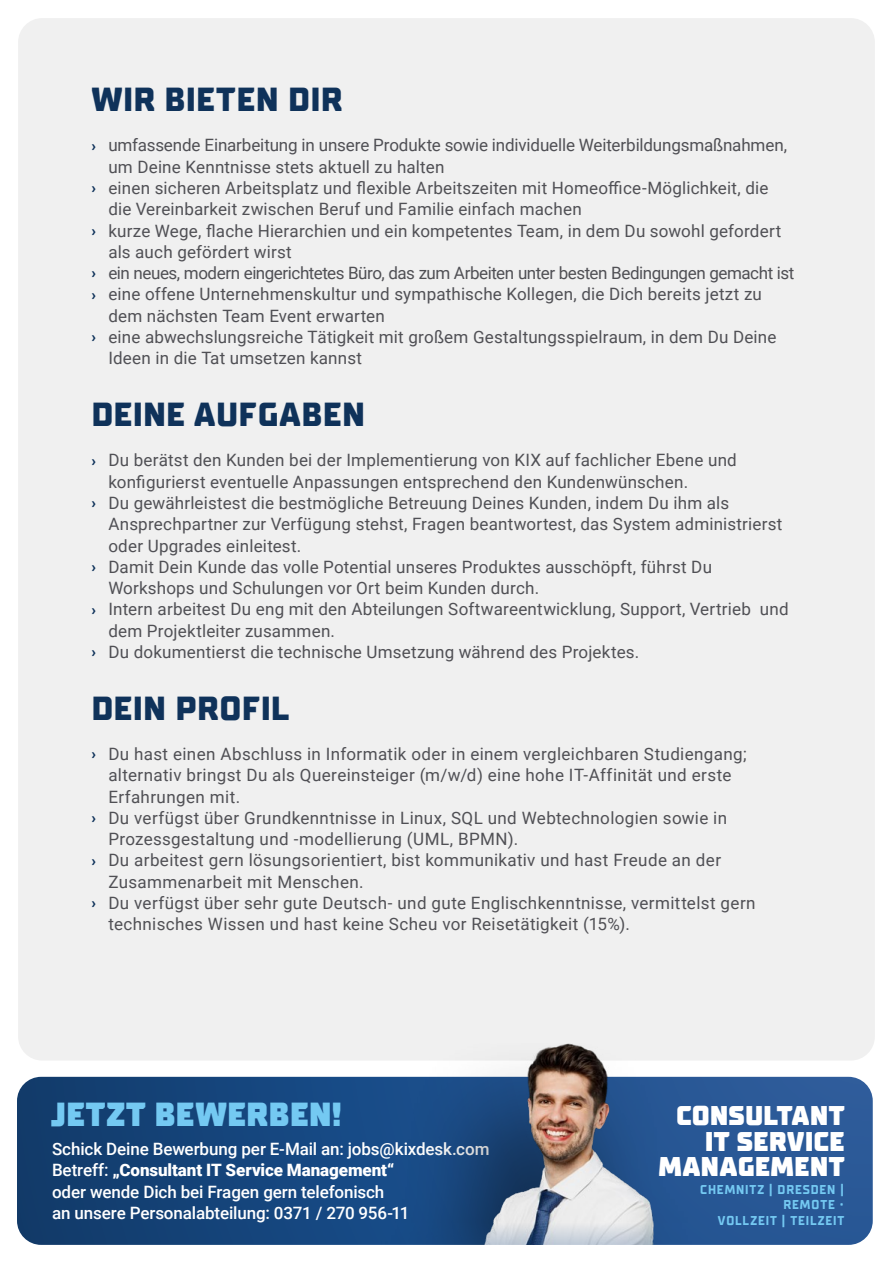
<style>
.page{position:relative;width:893px;height:1263px;background:#fff}
.page>*{position:absolute;margin:0;border:0;box-sizing:border-box;transform-origin:0 0}
.t1{font:800 33.15px "TT Supermolot Neue";letter-spacing:.01em;color:#0f325a}
.t2{font:900 33.15px "TT Supermolot Neue";color:#74c9f2}
.t3{font:900 27px/25.5px "TT Supermolot Neue";letter-spacing:.005em;color:#fff;text-align:right}
.t4{font:16.95px "Roboto";letter-spacing:.015em;color:#505055}
.t5{font:500 16.95px/21.3px "Roboto";letter-spacing:-.01em;color:#fff}
.t6{font:16.95px "Roboto";letter-spacing:-.025em;color:#505055}
.t7{font:16.95px "Roboto";letter-spacing:-.01em;color:#505055}
.t8{font:700 12.75px/15.3px "TT Supermolot Neue";letter-spacing:.07em;color:#74c9f2;text-align:right;scale:.96 1}
.s1{font-weight:900;font-size:15px;color:#0f325a}
.s2{font-weight:900}
</style>
<div class="page">
<div style="left:18px;top:18px;width:857px;height:1042px;background:#f0f0f0;border-radius:24px"></div>
<svg style="left:17px;top:1077px;width:856px;height:168px;background:#194578"></svg>
<img style="left:232px;top:1043px;width:606px;height:202px">
<h1 class="t1" style="left:91px;top:79px;width:253px">WIR BIETEN DIR</h1>
<p class="t7" style="left:91px;top:133px;width:697px"><span class="s1">›</span> umfassende Einarbeitung in unsere Produkte sowie individuelle Weiterbildungsmaßnahmen,</p>
<p class="t4" style="left:108px;top:155px;width:338px">um Deine Kenntnisse stets aktuell zu halten</p>
<p class="t4" style="left:91px;top:176px;width:679px"><span class="s1">›</span> einen sicheren Arbeitsplatz und flexible Arbeitszeiten mit Homeoffice-Möglichkeit, die</p>
<p class="t4" style="left:108px;top:197px;width:475px">die Vereinbarkeit zwischen Beruf und Familie einfach machen</p>
<p class="t4" style="left:91px;top:219px;width:691px"><span class="s1">›</span> kurze Wege, flache Hierarchien und ein kompetentes Team, in dem Du sowohl gefordert</p>
<p class="t4" style="left:108px;top:240px;width:185px">als auch gefördert wirst</p>
<p class="t6" style="left:91px;top:261px;width:705px"><span class="s1">›</span> ein neues, modern eingerichtetes Büro, das zum Arbeiten unter besten Bedingungen gemacht ist</p>
<p class="t4" style="left:91px;top:282px;width:672px"><span class="s1">›</span> eine offene Unternehmenskultur und sympathische Kollegen, die Dich bereits jetzt zu</p>
<p class="t4" style="left:108px;top:304px;width:278px">dem nächsten Team Event erwarten</p>
<p class="t4" style="left:91px;top:325px;width:687px"><span class="s1">›</span> eine abwechslungsreiche Tätigkeit mit großem Gestaltungsspielraum, in dem Du Deine</p>
<p class="t4" style="left:108px;top:346px;width:255px">Ideen in die Tat umsetzen kannst</p>
<h1 class="t1" style="left:91px;top:394px;width:275px">DEINE AUFGABEN</h1>
<p class="t4" style="left:91px;top:448px;width:647px"><span class="s1">›</span> Du berätst den Kunden bei der Implementierung von KIX auf fachlicher Ebene und</p>
<p class="t4" style="left:108px;top:470px;width:581px">konfigurierst eventuelle Anpassungen entsprechend den Kundenwünschen.</p>
<p class="t4" style="left:91px;top:491px;width:639px"><span class="s1">›</span> Du gewährleistest die bestmögliche Betreuung Deines Kunden, indem Du ihm als</p>
<p class="t4" style="left:108px;top:512px;width:676px">Ansprechpartner zur Verfügung stehst, Fragen beantwortest, das System administrierst</p>
<p class="t4" style="left:108px;top:534px;width:195px">oder Upgrades einleitest.</p>
<p class="t4" style="left:91px;top:555px;width:622px"><span class="s1">›</span> Damit Dein Kunde das volle Potential unseres Produktes ausschöpft, führst Du</p>
<p class="t4" style="left:108px;top:576px;width:432px">Workshops und Schulungen vor Ort beim Kunden durch.</p>
<p class="t4" style="left:91px;top:597px;width:699px"><span class="s1">›</span> Intern arbeitest Du eng mit den Abteilungen Softwareentwicklung, Support, Vertrieb und</p>
<p class="t4" style="left:108px;top:619px;width:228px">dem Projektleiter zusammen.</p>
<p class="t4" style="left:91px;top:640px;width:549px"><span class="s1">›</span> Du dokumentierst die technische Umsetzung während des Projektes.</p>
<h1 class="t1" style="left:91px;top:688px;width:200px">DEIN PROFIL</h1>
<p class="t4" style="left:91px;top:742px;width:657px"><span class="s1">›</span> Du hast einen Abschluss in Informatik oder in einem vergleichbaren Studiengang;</p>
<p class="t4" style="left:108px;top:763px;width:625px">alternativ bringst Du als Quereinsteiger (m/w/d) eine hohe IT-Affinität und erste</p>
<p class="t4" style="left:108px;top:785px;width:133px">Erfahrungen mit.</p>
<p class="t4" style="left:91px;top:806px;width:637px"><span class="s1">›</span> Du verfügst über Grundkenntnisse in Linux, SQL und Webtechnologien sowie in</p>
<p class="t4" style="left:108px;top:827px;width:411px">Prozessgestaltung und -modellierung (UML, BPMN).</p>
<p class="t4" style="left:91px;top:848px;width:631px"><span class="s1">›</span> Du arbeitest gern lösungsorientiert, bist kommunikativ und hast Freude an der</p>
<p class="t4" style="left:108px;top:870px;width:257px">Zusammenarbeit mit Menschen.</p>
<p class="t4" style="left:91px;top:891px;width:666px"><span class="s1">›</span> Du verfügst über sehr gute Deutsch- und gute Englischkenntnisse, vermittelst gern</p>
<p class="t4" style="left:108px;top:912px;width:523px">technisches Wissen und hast keine Scheu vor Reisetätigkeit (15%).</p>
<h1 class="t2" style="left:51px;top:1094px;width:292px">JETZT BEWERBEN!</h1>
<h2 class="t3" style="left:658px;top:1103px;width:188px">CONSULTANT<br>IT SERVICE<br>MANAGEMENT</h2>
<p class="t8" style="left:700px;top:1182px;width:152px">CHEMNITZ | DRESDEN |<br>REMOTE •<br>VOLLZEIT | TEILZEIT</p>
<p class="t5" style="left:52px;top:1138px;width:439px">Schick Deine Bewerbung per E-Mail an: jobs@kixdesk.com Betreff: <span class="s2">„Consultant IT Service Management“<br></span>oder wende Dich bei Fragen gern telefonisch<br>an unsere Personalabteilung: 0371 / 270 956-11</p>
</div>
